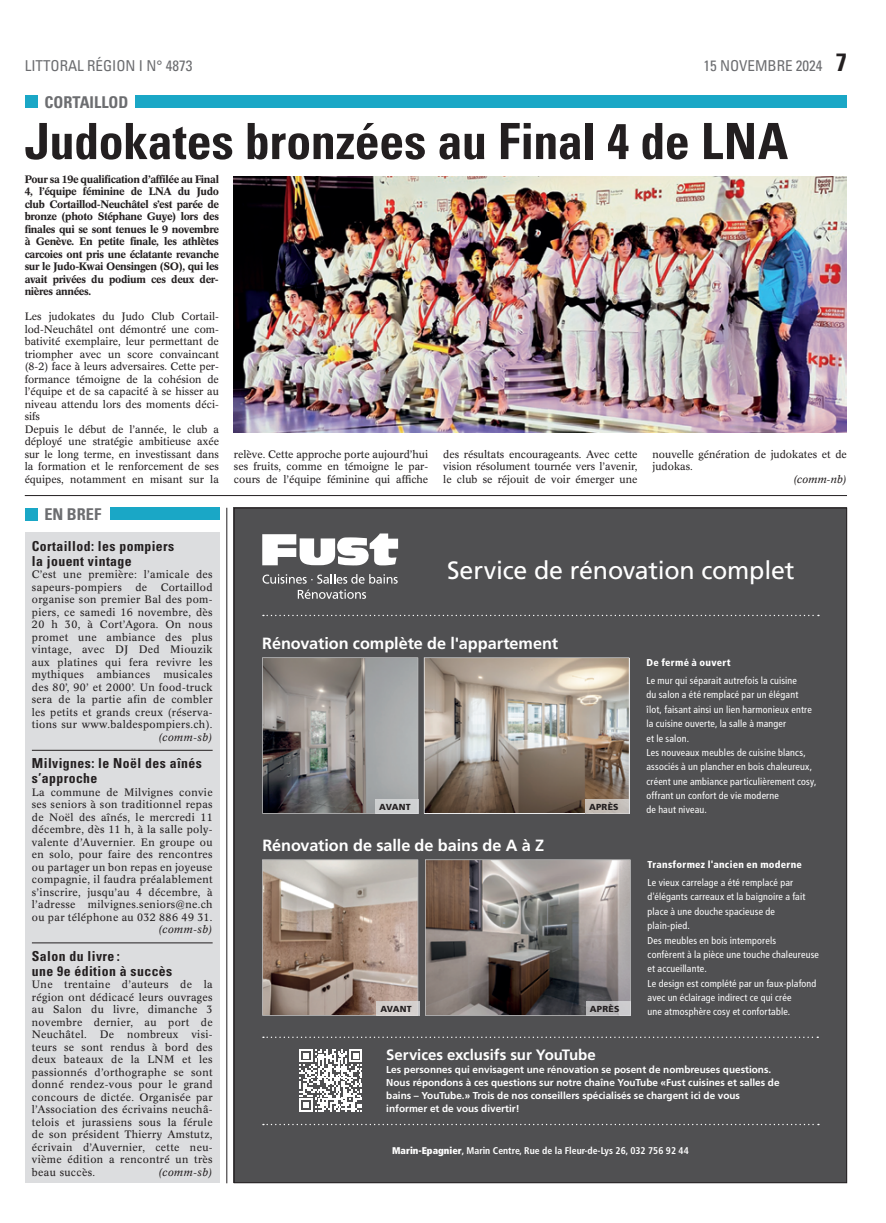
<style>
.page{position:relative;width:886px;height:1223px;background:#fff}
.page>*{position:absolute;margin:0;border:0;box-sizing:border-box;transform-origin:0 0}
.t1{font:700 condensed 50px "Univers";letter-spacing:-.01em;color:#231f20}
.t2{font:25px "Frutiger LT Std";letter-spacing:-.01em;color:#fff}
.t3{font:700 16.25px "Frutiger LT Std";letter-spacing:-.005em;color:#fff}
.t4{font:700 condensed 16.25px "Univers";color:#6c6d70}
.t5{font:condensed 15px "Univers";color:#6c6d70}
.t6{font:700 15px "Frutiger LT Std";letter-spacing:-.005em;color:#fff}
.t7{font:700 condensed 13.75px/15px "Univers";letter-spacing:.03em;color:#231f20}
.t8{font:10.62px/12.5px "Concorde BE";color:#231f20;text-align:justify}
.t9{font:500 10.62px/12.5px "Concorde BE";letter-spacing:-.03em;color:#231f20;text-align:justify}
.t10{font:10.62px/12.5px "Concorde BE";letter-spacing:.03em;color:#231f20}
.t11{font:italic 10.62px "Concorde BE";letter-spacing:.03em;color:#231f20}
.t12{font:condensed 10px/14.4px "Frutiger LT Std";letter-spacing:.015em;color:#fff}
.t13{font:700 10px/13.1px "Frutiger LT Std";color:#fff}
.t14{font:900 condensed 10px "Frutiger LT Std";letter-spacing:.03em;color:#fff}
.t15{font:700 condensed 9.75px "Frutiger LT Std";color:#fff}
.t16{font:900 8.75px "Frutiger LT Std";letter-spacing:.02em;color:#231f20}
.s1{font-weight:700;font-size:25px;color:#231f20}
.s2{font-weight:900}
</style>
<div class="page">
<div style="left:25px;top:508px;width:12px;height:12px;background:#1aa7c6"></div>
<div style="left:110px;top:508px;width:110px;height:12px;background:#1aa7c6"></div>
<div style="left:25px;top:533px;width:195px;height:650px;background:#dcdddf"></div>
<hr style="left:32px;top:750px;width:181px;height:1px;background:#231f20">
<hr style="left:32px;top:942px;width:181px;height:1px;background:#231f20">
<div style="left:234px;top:508px;width:613px;height:675px;background:#505052"></div>
<img style="left:262px;top:657px;width:367px;height:156px">
<svg style="left:262px;top:859px;width:157px;height:156px;background:#ac9a8f"></svg>
<svg style="left:425px;top:859px;width:205px;height:156px;background:#817a76"></svg>
<svg style="left:263px;top:614px;width:556px;height:2px"></svg>
<svg style="left:262px;top:533px;width:136px;height:33px"></svg>
<svg style="left:262px;top:574px;width:136px;height:9px"></svg>
<svg style="left:298px;top:589px;width:68px;height:10px"></svg>
<svg style="left:263px;top:1036px;width:555px;height:2px"></svg>
<svg style="left:263px;top:1123px;width:556px;height:2px"></svg>
<svg style="left:299px;top:1049px;width:63px;height:62px"></svg>
<hr style="left:25px;top:495px;width:822px;height:1px;background:#231f20">
<div style="left:25px;top:95px;width:12px;height:13px;background:#1aa7c6"></div>
<div style="left:136px;top:95px;width:711px;height:13px;background:#1aa7c6"></div>
<img style="left:234px;top:177px;width:613px;height:256px">
<hr style="left:226px;top:508px;width:1px;height:675px;background:#231f20">
<h3 class="t5" style="left:25px;top:56px;width:169px">LITTORAL RÉGION I N° 4873</h3>
<h3 class="t5" style="left:703px;top:56px;width:145px">15 NOVEMBRE 2024 <span class="s1">7</span></h3>
<h3 class="t4" style="left:45px;top:92px;width:85px">CORTAILLOD</h3>
<h1 class="t1" style="left:25px;top:111px;width:765px">Judokates bronzées au Final 4 de LNA</h1>
<p class="t9" style="left:25px;top:173px;width:196px">Pour sa 19e qualification d’affilée au Final 4, l’équipe féminine de LNA du Judo club Cortaillod-Neuchâtel s’est parée de bronze (photo Stéphane Guye) lors des finales qui se sont tenues le 9 novembre à Genève. En petite finale, les athlètes carcoies ont pris une éclatante revanche sur le Judo-Kwai Oensingen (SO), qui les avait privées du podium ces deux der&shy;nières années.</p>
<p class="t8" style="left:25px;top:310px;width:196px;text-align:left">Les judokates du Judo Club Cortail&shy;lod-Neuchâtel ont démontré une com&shy;bativité exemplaire, leur permettant de triompher avec un score convaincant (8-2) face à leurs adversaires. Cette per&shy;formance témoigne de la cohésion de l’équipe et de sa capacité à se hisser au niveau attendu lors des moments déci&shy;sifs<br>Depuis le début de l’année, le club a déployé une stratégie ambitieuse axée sur le long terme, en investissant dans la formation et le renforcement de ses équipes, notamment en misant sur la</p>
<p class="t8" style="left:234px;top:448px;width:196px">relève. Cette approche porte aujourd’hui ses fruits, comme en témoigne le par&shy;cours de l’équipe féminine qui affiche</p>
<p class="t8" style="left:443px;top:448px;width:196px">des résultats encourageants. Avec cette vision résolument tournée vers l’avenir, le club se réjouit de voir émerger une</p>
<p class="t8" style="left:652px;top:448px;width:196px">nouvelle génération de judokates et de judokas.</p>
<p class="t11" style="left:793px;top:472px;width:55px">(comm-nb)</p>
<h3 class="t4" style="left:44px;top:504px;width:58px">EN BREF</h3>
<p class="t7" style="left:32px;top:538px;width:144px">Cortaillod: les pompiers la jouent vintage</p>
<p class="t10" style="left:32px;top:568px;width:182px">C’est une première: l’amicale des sapeurs-pompiers</p>
<p class="t8" style="left:32px;top:580px;width:182px;text-indent:129px">Cortaillod organise son premier Bal des pom&shy;piers, ce samedi 16 novembre, dès 20 h 30, à Cort’Agora. On nous promet une ambiance des plus vintage, avec DJ Ded Miouzik aux platines qui fera revivre les mythiques ambiances musicales des 80’, 90’ et 2000’. Un food-truck sera de la partie afin de combler les petits et grands creux (réserva&shy;tions sur www.baldespompiers.ch).</p>
<p class="t11" style="left:158px;top:730px;width:56px">(comm-sb)</p>
<p class="t7" style="left:32px;top:755px;width:172px">Milvignes: le Noël des aînés s’approche</p>
<p class="t8" style="left:32px;top:785px;width:182px">La commune de Milvignes convie ses seniors à son traditionnel repas de Noël des aînés, le mercredi 11 décembre, dès 11 h, à la salle poly&shy;valente d’Auvernier. En groupe ou en solo, pour faire des rencontres ou partager un bon repas en joyeuse compagnie, il faudra préalablement s’inscrire, jusqu’au 4 décembre, à l’adresse milvignes.seniors@ne.ch ou par téléphone au 032 886 49 31.</p>
<p class="t11" style="left:158px;top:923px;width:56px">(comm-sb)</p>
<p class="t7" style="left:32px;top:948px;width:142px">Salon du livre :<br>une 9e édition à succès</p>
<p class="t8" style="left:32px;top:978px;width:182px">Une trentaine d’auteurs de la région ont dédicacé leurs ouvrages au Salon du livre, dimanche 3 novembre dernier, au port de Neuchâtel. De nombreux visi&shy;teurs se sont rendus à bord des deux bateaux de la LNM et les passionnés d’orthographe se sont donné rendez-vous pour le grand concours de dictée. Organisée par l’Association des écrivains neuchâ&shy;telois et jurassiens sous la férule de son président Thierry Amstutz, écrivain d’Auvernier, cette neu&shy;vième édition a rencontré un très beau succès.</p>
<p class="t8" style="left:135px;top:580px;width:13px">de</p>
<p class="t11" style="left:158px;top:1165px;width:56px">(comm-sb)</p>
<h2 class="t2" style="left:447px;top:556px;width:349px">Service de rénovation complet</h2>
<h3 class="t3" style="left:262px;top:633px;width:297px">Rénovation complète de l'appartement</h3>
<p class="t16" style="left:379px;top:801px;width:33px">AVANT</p>
<p class="t16" style="left:589px;top:801px;width:31px">APRÈS</p>
<h3 class="t3" style="left:262px;top:835px;width:283px">Rénovation de salle de bains de A à Z</h3>
<p class="t16" style="left:380px;top:1003px;width:33px">AVANT</p>
<p class="t16" style="left:590px;top:1003px;width:31px">APRÈS</p>
<p class="t14" style="left:646px;top:656px;width:86px">De fermé à ouvert</p>
<p class="t12" style="left:646px;top:673px;width:172px">Le mur qui séparait autrefois la cuisine<br>du salon a été remplacé par un élégant<br>îlot, faisant ainsi un lien harmonieux entre la cuisine ouverte, la salle à manger<br>et le salon.<br>Les nouveaux meubles de cuisine blancs, associés à un plancher en bois chaleureux, créent une ambiance particulièrement cosy, offrant un confort de vie moderne<br>de haut niveau.</p>
<p class="t14" style="left:648px;top:858px;width:156px">Transformez l'ancien en moderne</p>
<p class="t12" style="left:648px;top:875px;width:173px">Le vieux carrelage a été remplacé par d'élégants carreaux et la baignoire a fait place à une douche spacieuse de plain-pied.<br>Des meubles en bois intemporels<br>confèrent à la pièce une touche chaleureuse et accueillante.<br>Le design est complété par un faux-plafond avec un éclairage indirect ce qui crée<br>une atmosphère cosy et confortable.</p>
<h3 class="t6" style="left:386px;top:1045px;width:211px">Services exclusifs sur YouTube</h3>
<p class="t13" style="left:386px;top:1062px;width:395px">Les personnes qui envisagent une rénovation se posent de nombreuses questions.<br>Nous répondons à ces questions sur notre chaîne YouTube «Fust cuisines et salles de bains – YouTube.» Trois de nos conseillers spécialisés se chargent ici de vous informer et de vous divertir!</p>
<p class="t15" style="left:392px;top:1144px;width:298px"><span class="s2">Marin-Epagnier</span>, Marin Centre, Rue de la Fleur-de-Lys 26, 032 756 92 44</p>
</div>
